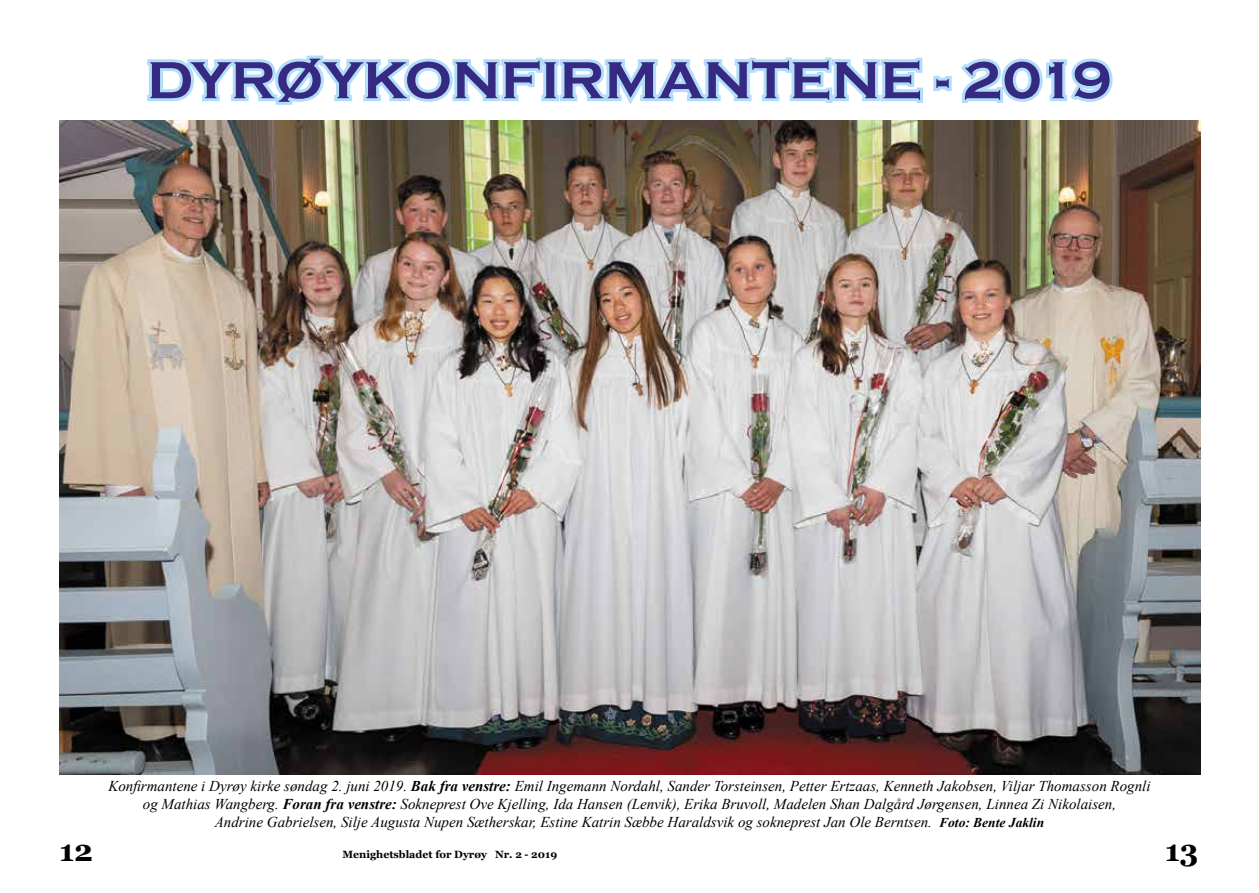
<style>
.page{position:relative;width:1259px;height:893px;background:#fff}
.page>*{position:absolute;margin:0;border:0;box-sizing:border-box;transform-origin:0 0}
.t1{font:700 54px "Copperplate Gothic";color:#362981}
.t2{font:700 30px "Georgia";color:#000}
.t3{font:italic 15px/18px "Times New Roman";color:#000;text-align:center}
.t4{font:700 10.5px "Georgia";color:#000}
.s1{font-weight:700}
.s2{font-weight:700;font-size:13.5px}
</style>
<div class="page">
<img style="left:60px;top:121px;width:1140px;height:653px">
<svg style="left:147px;top:55px;width:966px;height:50px"></svg>
<h1 class="t1" style="left:147px;top:50px;width:967px">DYRØYKONFIRMANTENE - 2019</h1>
<p class="t3" style="left:108px;top:777px;width:1043px">Konfirmantene i Dyrøy kirke søndag 2. juni 2019. <span class="s1">Bak fra venstre:</span> Emil Ingemann Nordahl, Sander Torsteinsen, Petter Ertzaas, Kenneth Jakobsen, Viljar Thomasson Rognli og Mathias Wangberg. <span class="s1">Foran fra venstre:</span> Sokneprest Ove Kjelling, Ida Hansen (Lenvik), Erika Bruvoll, Madelen Shan Dalgård Jørgensen, Linnea Zi Nikolaisen,<br>Andrine Gabrielsen, Silje Augusta Nupen Sætherskar, Estine Katrin Sæbbe Haraldsvik og sokneprest Jan Ole Berntsen. <span class="s2">Foto: Bente Jaklin</span></p>
<h2 class="t2" style="left:60px;top:832px;width:35px">12</h2>
<p class="t4" style="left:342px;top:848px;width:216px">Menighetsbladet for Dyrøy Nr. 2 - 2019</p>
<h2 class="t2" style="left:1165px;top:832px;width:35px">13</h2>
</div>
